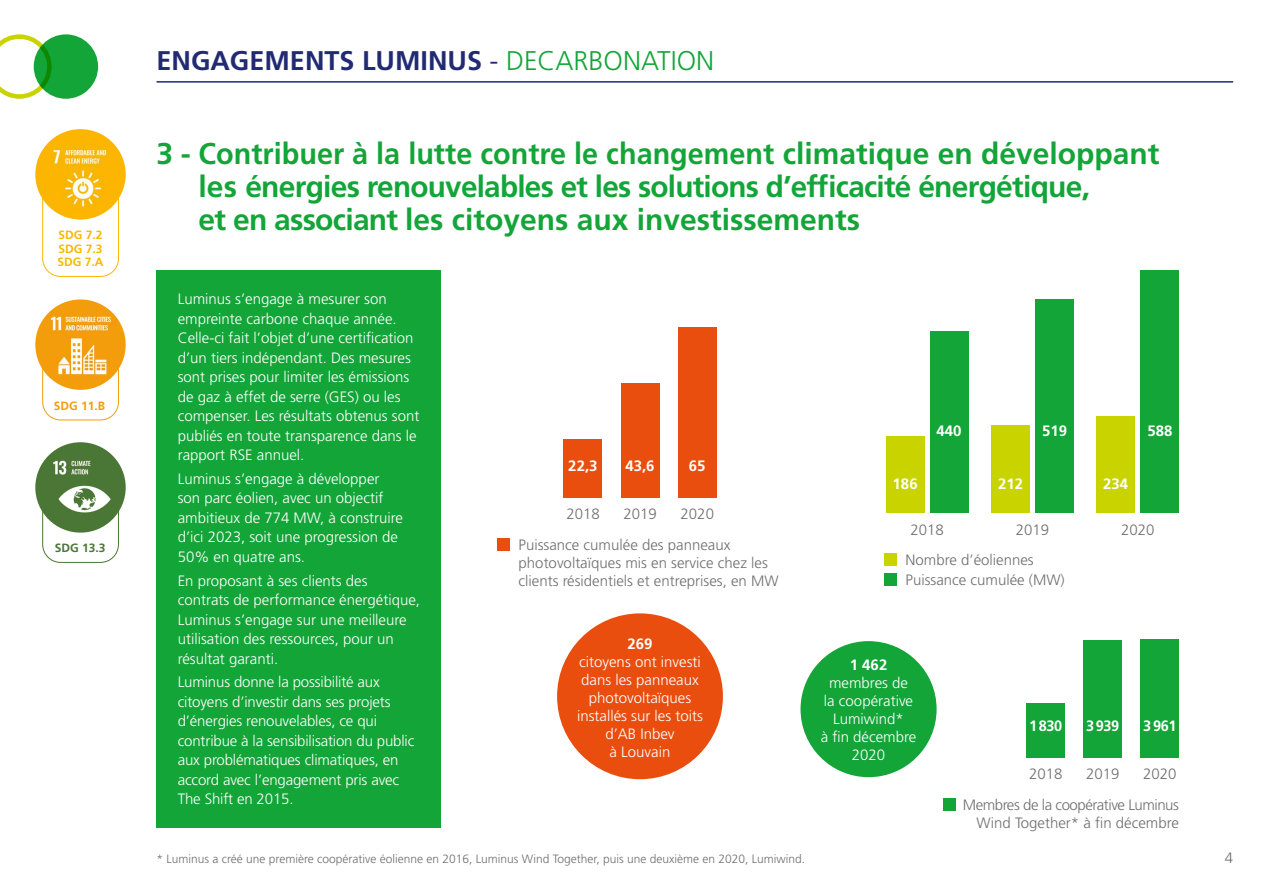
<style>
.page{position:relative;width:1263px;height:893px;background:#fff}
.page>*{position:absolute;margin:0;border:0;box-sizing:border-box;transform-origin:0 0}
.t1{font:700 30px/33px "Frutiger LT Std";color:#13a538}
.t2{font:700 27px "Frutiger LT Std";color:#212a72}
.t3{font:300 15px/19.5px "Frutiger LT Std";color:#fff}
.t4{font:300 15px/18px "Frutiger LT Std";color:#706f6f}
.t5{font:300 15px/18px "Frutiger LT Std";letter-spacing:-.03em;color:#706f6f;text-align:right}
.t6{font:700 15px "Frutiger LT Std";color:#fff}
.t7{font:300 12px "Frutiger LT Std";color:#706f6f}
.t8{font:700 12px/13.5px "Frutiger LT Std";color:#fbb800;text-align:justify}
.t9{font:700 12px "Frutiger LT Std";color:#f59d08}
.t10{font:700 12px "Frutiger LT Std";color:#4a7635}
.s1{font-weight:300}
.s2{font-weight:300;color:#13a538}
</style>
<div class="page">
<div style="left:156px;top:270px;width:285px;height:557px;background:#13a538"></div>
<div style="left:800px;top:641px;width:136px;height:136px;background:#13a538;border-radius:50%"></div>
<div style="left:557px;top:613px;width:166px;height:166px;background:#e94e0f;border-radius:50%"></div>
<div style="left:34px;top:34px;width:64px;height:65px;background:#13a538;border-radius:50%"></div>
<svg style="left:0;top:34px;width:52px;height:65px"></svg>
<img style="left:35px;top:129px;width:91px;height:91px;border-radius:45px">
<div style="left:42px;top:169px;width:77px;height:108px;border:1px solid #fbb800;border-radius:18px"></div>
<div style="left:42px;top:312px;width:77px;height:108px;border:1px solid #f59d08;border-radius:18px"></div>
<img style="left:35px;top:299px;width:91px;height:91px;border-radius:45px">
<div style="left:42px;top:455px;width:77px;height:108px;border:1px solid #4a7635;border-radius:18px"></div>
<img style="left:35px;top:442px;width:91px;height:91px;border-radius:45px">
<div style="left:1096px;top:417px;width:39px;height:96px;background:#c8d300"></div>
<div style="left:1141px;top:271px;width:38px;height:242px;background:#13a538"></div>
<div style="left:884px;top:553px;width:13px;height:13px;background:#c8d300"></div>
<div style="left:884px;top:573px;width:13px;height:13px;background:#13a538"></div>
<div style="left:991px;top:426px;width:38px;height:87px;background:#c8d300"></div>
<div style="left:886px;top:436px;width:38px;height:77px;background:#c8d300"></div>
<div style="left:1035px;top:299px;width:39px;height:214px;background:#13a538"></div>
<div style="left:930px;top:332px;width:38px;height:181px;background:#13a538"></div>
<div style="left:943px;top:798px;width:13px;height:12px;background:#13a538"></div>
<div style="left:1141px;top:639px;width:38px;height:118px;background:#13a538"></div>
<div style="left:1084px;top:640px;width:38px;height:117px;background:#13a538"></div>
<div style="left:1026px;top:703px;width:39px;height:54px;background:#13a538"></div>
<div style="left:497px;top:538px;width:13px;height:12px;background:#e94e0f"></div>
<div style="left:563px;top:439px;width:39px;height:59px;background:#e94e0f"></div>
<div style="left:621px;top:384px;width:38px;height:114px;background:#e94e0f"></div>
<div style="left:678px;top:328px;width:38px;height:170px;background:#e94e0f"></div>
<hr style="left:156px;top:81px;width:1077px;height:2px;background:#212a72">
<p class="t8" style="left:58px;top:228px;width:48px">SDG 7.2<br>SDG 7.3<br>SDG 7.A</p>
<p class="t9" style="left:54px;top:398px;width:53px">SDG 11.B</p>
<p class="t10" style="left:55px;top:541px;width:52px">SDG 13.3</p>
<h2 class="t2" style="left:156px;top:45px;width:559px">ENGAGEMENTS LUMINUS <span class="s1">-</span> <span class="s2">DECARBONATION</span></h2>
<h1 class="t1" style="left:199px;top:138px;width:962px;text-indent:-42px">3 - Contribuer à la lutte contre le changement climatique en développant les énergies renouvelables et les solutions d’efficacité énergétique,<br>et en associant les citoyens aux investissements</h1>
<p class="t3" style="left:178px;top:289px;width:243px">Luminus s’engage à mesurer son empreinte carbone chaque année.<br>Celle-ci fait l’objet d’une certification d’un tiers indépendant. Des mesures sont prises pour limiter les émissions de gaz à effet de serre (GES) ou les compenser. Les résultats obtenus sont publiés en toute transparence dans le rapport RSE annuel.</p>
<p class="t3" style="left:178px;top:469px;width:227px">Luminus s’engage à développer son parc éolien, avec un objectif ambitieux de 774 MW, à construire d’ici 2023, soit une progression de<br>50% en quatre ans.</p>
<p class="t3" style="left:178px;top:571px;width:244px">En proposant à ses clients des contrats de performance énergétique,<br>Luminus s’engage sur une meilleure utilisation des ressources, pour un résultat garanti.</p>
<p class="t3" style="left:178px;top:673px;width:238px">Luminus donne la possibilité aux citoyens d’investir dans ses projets d’énergies renouvelables, ce qui contribue à la sensibilisation du public aux problématiques climatiques, en accord avec l’engagement pris avec The Shift en 2015.</p>
<p class="t6" style="left:568px;top:457px;width:31px">22,3</p>
<p class="t6" style="left:625px;top:457px;width:31px">43,6</p>
<p class="t6" style="left:689px;top:457px;width:18px">65</p>
<p class="t4" style="left:566px;top:505px;width:35px">2018</p>
<p class="t4" style="left:623px;top:505px;width:35px">2019</p>
<p class="t4" style="left:681px;top:505px;width:35px">2020</p>
<p class="t4" style="left:519px;top:536px;width:261px">Puissance cumulée des panneaux photovoltaïques mis en service chez les clients résidentiels et entreprises, en MW</p>
<p class="t6" style="left:627px;top:635px;width:27px">269</p>
<p class="t3" style="left:577px;top:653px;width:127px;line-height:18px;text-align:center">citoyens ont investi dans les panneaux photovoltaïques installés sur les toits d’AB Inbev<br>à Louvain</p>
<p class="t6" style="left:936px;top:422px;width:27px">440</p>
<p class="t6" style="left:1042px;top:422px;width:27px">519</p>
<p class="t6" style="left:1147px;top:422px;width:27px">588</p>
<p class="t6" style="left:893px;top:475px;width:27px">186</p>
<p class="t6" style="left:998px;top:475px;width:27px">212</p>
<p class="t6" style="left:1103px;top:475px;width:27px">234</p>
<p class="t4" style="left:910px;top:521px;width:35px">2018</p>
<p class="t4" style="left:1016px;top:521px;width:35px">2019</p>
<p class="t4" style="left:1121px;top:521px;width:35px">2020</p>
<p class="t4" style="left:906px;top:551px;width:161px;line-height:19.5px">Nombre d’éoliennes<br>Puissance cumulée (MW)</p>
<p class="t6" style="left:850px;top:656px;width:39px">1 462</p>
<p class="t3" style="left:821px;top:674px;width:97px;line-height:18px;text-align:center">membres de<br>la coopérative<br>Lumiwind*<br>à fin décembre<br>2020</p>
<p class="t6" style="left:1029px;top:716px;width:35px">1830</p>
<p class="t6" style="left:1086px;top:716px;width:35px">3939</p>
<p class="t6" style="left:1143px;top:716px;width:35px">3961</p>
<p class="t4" style="left:1029px;top:765px;width:35px">2018</p>
<p class="t4" style="left:1086px;top:765px;width:35px">2019</p>
<p class="t4" style="left:1143px;top:765px;width:35px">2020</p>
<p class="t5" style="left:963px;top:796px;width:218px">Membres de la coopérative Luminus<br>Wind Together* à fin décembre</p>
<p class="t7" style="left:156px;top:852px;width:650px">* Luminus a créé une première coopérative éolienne en 2016, Luminus Wind Together, puis une deuxième en 2020, Lumiwind.</p>
<p class="t4" style="left:1225px;top:849px;width:10px">4</p>
</div>
